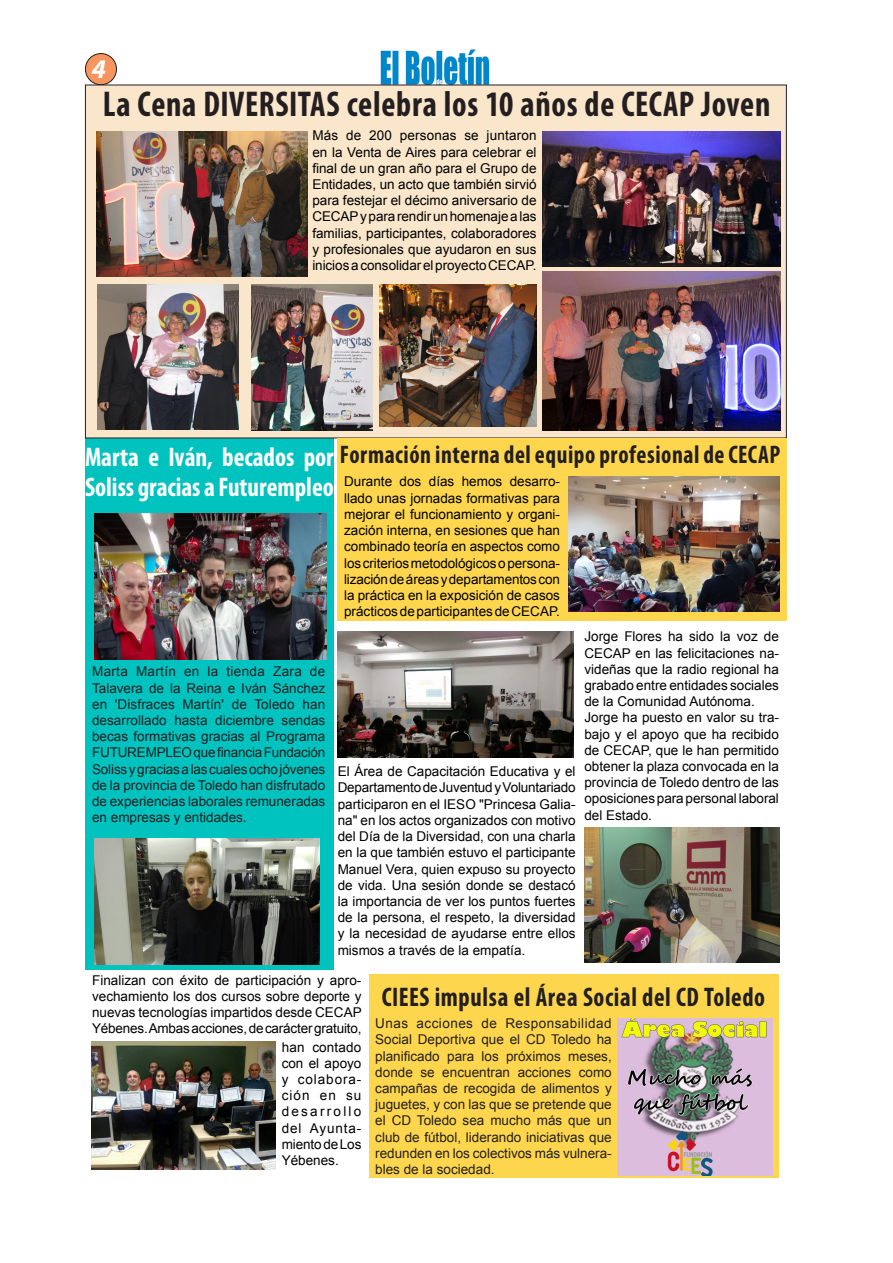
<style>
.page{position:relative;width:893px;height:1263px;background:#fff}
.page>*{position:absolute;margin:0;border:0;box-sizing:border-box;transform-origin:0 0}
.Encabezado_de_barra{font:700 condensed 36px "Myriad Pro";letter-spacing:.02em;color:#231f20;scale:.93 1}
.Barra_lateral{font:700 condensed 27px/30px "Myriad Pro";color:#fffefc;scale:.95 1}
.Encabezado_de_barra-2{font:700 condensed 27px "Myriad Pro";letter-spacing:.025em;color:#231f20;scale:.93 1}
.Barra_lateral-2{font:italic 700 27px "Myriad Pro";color:#fff}
.Encabezado_de_barra-3{font:700 condensed 25.5px "Myriad Pro";letter-spacing:.025em;color:#231f20;scale:.93 1}
.t1{font:13.5px/16.2px "Arial";color:#000;text-align:justify}
.t2{font:13.5px/16.2px "Arial";color:#231f20;text-align:justify}
</style>
<div class="page">
<div style="left:85px;top:54px;width:31px;height:31px;background:#f7955e;border-radius:50%"></div>
<div style="left:85px;top:53px;width:32px;height:32px;border:1px solid #231f20;border-radius:50%"></div>
<img style="left:379px;top:49px;width:111px;height:36px">
<div style="left:370px;top:975px;width:409px;height:203px;background:#fed64d"></div>
<div style="left:85px;top:438px;width:249px;height:531px;background:#00c3c0"></div>
<div style="left:85px;top:85px;width:701px;height:353px;background:#f9e6cb"></div>
<img style="left:543px;top:131px;width:237px;height:135px">
<img style="left:94px;top:513px;width:232px;height:146px">
<img style="left:584px;top:827px;width:195px;height:135px">
<div style="left:337px;top:438px;width:450px;height:183px;background:#fed64d"></div>
<img style="left:337px;top:632px;width:236px;height:125px">
<img style="left:618px;top:1018px;width:155px;height:158px">
<img style="left:568px;top:477px;width:211px;height:135px">
<img style="left:97px;top:131px;width:211px;height:146px">
<img style="left:97px;top:284px;width:142px;height:146px">
<img style="left:543px;top:271px;width:237px;height:159px">
<img style="left:379px;top:284px;width:158px;height:142px">
<img style="left:252px;top:284px;width:120px;height:146px">
<img style="left:94px;top:839px;width:226px;height:125px">
<img style="left:91px;top:1042px;width:184px;height:128px">
<p class="Barra_lateral-2" style="left:91px;top:51px;width:16px">4</p>
<p class="Encabezado_de_barra" style="left:103px;top:81px;width:719px">La Cena DIVERSITAS celebra los 10 años de CECAP Joven</p>
<p class="t1" style="left:312px;top:127px;width:226px">Más de 200 personas se juntaron en la Venta de Aires para celebrar el final de un gran año para el Grupo de Entidades, un acto que también sirvió para festejar el décimo aniversario de CECAP y para rendir un homenaje a las familias, participantes, colaboradores y profesionales que ayudaron en sus inicios a consolidar el proyecto CECAP.</p>
<p class="Encabezado_de_barra-3" style="left:340px;top:439px;width:475px">Formación interna del equipo profesional de CECAP</p>
<p class="Barra_lateral" style="left:85px;top:442px;width:263px">Marta e Iván, becados por<br>Soliss gracias a Futurempleo</p>
<p class="t1" style="left:344px;top:474px;width:217px">Durante dos días hemos desarro&shy;llado unas jornadas formativas para mejorar el funcionamiento y organi&shy;zación interna, en sesiones que han combinado teoría en aspectos como los criterios metodológicos o persona&shy;lización de áreas y departamentos con la práctica en la exposición de casos prácticos de participantes de CECAP.</p>
<p class="t2" style="left:92px;top:663px;width:235px">Marta Martín en la tienda Zara de Talavera de la Reina e Iván Sánchez en 'Disfraces Martín' de Toledo han desarrollado hasta diciembre sendas becas formativas gracias al Programa FUTUREMPLEO que financia Fundación Soliss y gracias a las cuales ocho jóvenes de la provincia de Toledo han disfrutado de experiencias laborales remuneradas en empresas y entidades.</p>
<p class="t1" style="left:338px;top:763px;width:239px">El Área de Capacitación Educativa y el Departamento de Juventud y Voluntariado participaron en el IESO "Princesa Galia&shy;na" en los actos organizados con motivo del Día de la Diversidad, con una charla en la que también estuvo el participante Manuel Vera, quien expuso su proyecto de vida. Una sesión donde se destacó la importancia de ver los puntos fuertes de la persona, el respeto, la diversidad y la necesidad de ayudarse entre ellos mismos a través de la empatía.</p>
<p class="t1" style="left:584px;top:628px;width:196px">Jorge Flores ha sido la voz de CECAP en las felicitaciones na&shy;videñas que la radio regional ha grabado entre entidades sociales de la Comunidad Autónoma.</p>
<p class="t1" style="left:584px;top:709px;width:196px">Jorge ha puesto en valor su tra&shy;bajo y el apoyo que ha recibido de CECAP, que le han permitido obtener la plaza convocada en la provincia de Toledo dentro de las oposiciones para personal laboral del Estado.</p>
<p class="t1" style="left:92px;top:972px;width:271px">Finalizan con éxito de participación y apro&shy;vechamiento los dos cursos sobre deporte y nuevas tecnologías impartidos desde CECAP Yébenes. Ambas acciones, de carácter gratuito,</p>
<p class="t1" style="left:282px;top:1039px;width:81px">han contado con el apoyo y colabora&shy;ción en su desarrollo del Ayunta&shy;miento de Los Yébenes.</p>
<p class="Encabezado_de_barra-2" style="left:382px;top:980px;width:414px">CIEES impulsa el Área Social del CD Toledo</p>
<p class="t2" style="left:375px;top:1015px;width:238px">Unas acciones de Responsabilidad Social Deportiva que el CD Toledo ha planificado para los próximos meses, donde se encuentran acciones como campañas de recogida de alimentos y juguetes, y con las que se pretende que el CD Toledo sea mucho más que un club de fútbol, liderando iniciativas que redunden en los colectivos más vulnera&shy;bles de la sociedad.</p>
</div>
